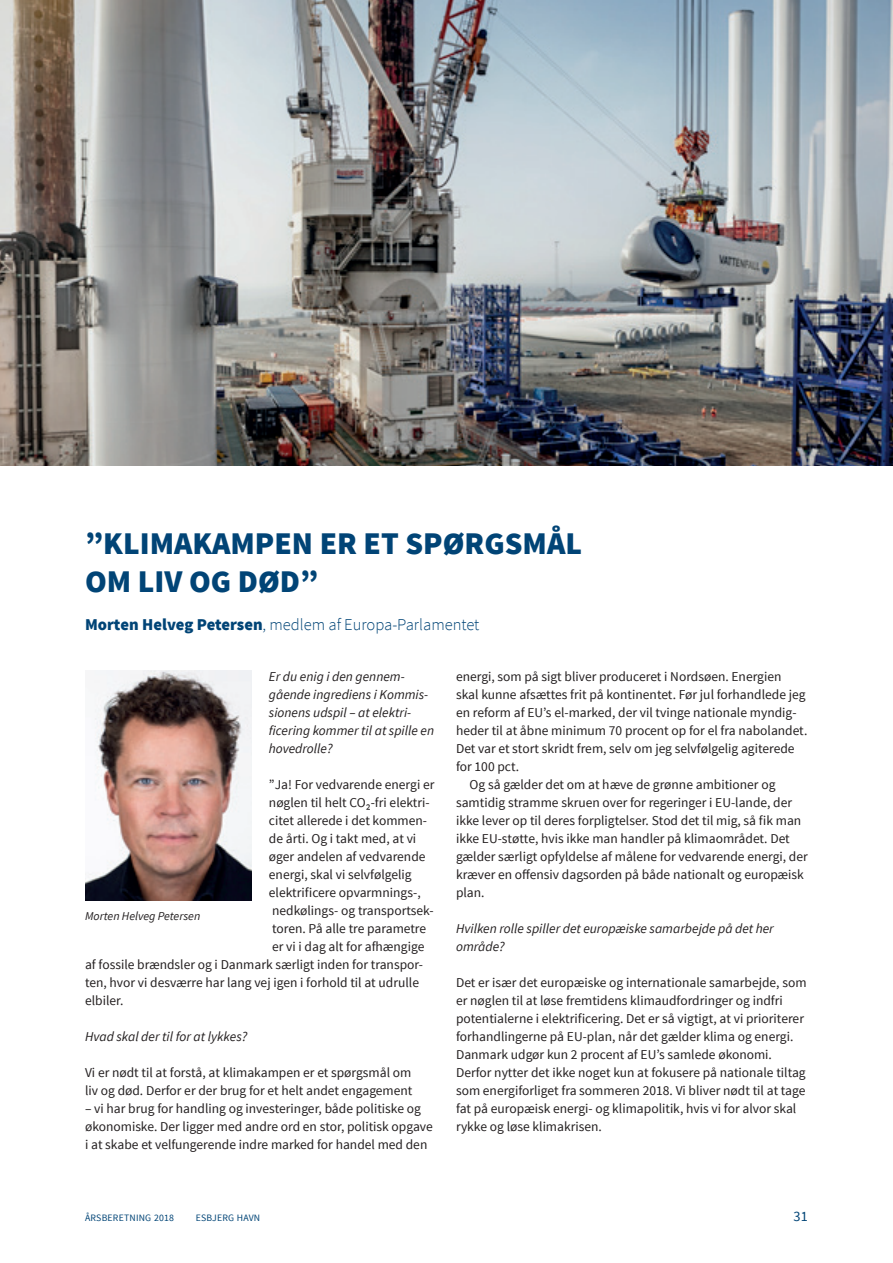
<style>
.page{position:relative;width:893px;height:1263px;background:#fff}
.page>*{position:absolute;margin:0;border:0;box-sizing:border-box;transform-origin:0 0}
.t1{font:900 31.5px/37.5px "Source Sans Pro";color:#014476}
.t2{font:300 16.5px "Source Sans Pro";color:#014476}
.t3{font:14.25px "Source Sans Pro";color:#014476}
.t4{font:13.5px/18px "Source Sans Pro";color:#231f20}
.t5{font:italic 13.5px/18px "Source Sans Pro";color:#231f20}
.t6{font:italic 12px "Source Sans Pro";color:#231f20}
.t7{font:9.75px "Source Sans Pro";letter-spacing:.02em;color:#014476}
.s1{font-weight:900}
</style>
<div class="page">
<img style="left:85px;top:671px;width:167px;height:229px">
<img style="left:0;top:0;width:893px;height:466px">
<h1 class="t1" style="left:85px;top:526px;width:499px">”KLIMAKAMPEN ER ET SPØRGSMÅL<br>OM LIV OG DØD”</h1>
<p class="t2" style="left:85px;top:614px;width:396px"><span class="s1">Morten Helveg Petersen</span>, medlem af Europa-Parlamentet</p>
<p class="t5" style="left:269px;top:667px;width:167px">Er du enig i den gennem&shy;gående ingrediens i Kommis&shy;sionens udspil – at elektri&shy;ficering kommer til at spille en hovedrolle?</p>
<p class="t4" style="left:269px;top:776px;width:167px">”Ja! For vedvarende energi er</p>
<p class="t4" style="left:269px;top:794px;width:162px">nøglen til helt CO₂-fri elektri-</p>
<p class="t4" style="left:269px;top:812px;width:160px">citet allerede i det kommen-</p>
<p class="t4" style="left:269px;top:830px;width:149px">de årti. Og i takt med, at vi</p>
<p class="t4" style="left:269px;top:848px;width:158px">øger andelen af vedvarende</p>
<p class="t4" style="left:269px;top:866px;width:144px">energi, skal vi selvfølgelig</p>
<p class="t4" style="left:269px;top:884px;width:153px">elektrificere opvarmnings-,</p>
<p class="t4" style="left:272px;top:902px;width:163px">nedkølings- og transportsek-</p>
<p class="t4" style="left:272px;top:920px;width:156px">toren. På alle tre parametre</p>
<p class="t4" style="left:272px;top:938px;width:154px">er vi i dag alt for afhængige</p>
<p class="t4" style="left:85px;top:956px;width:339px">af fossile brændsler og i Danmark særligt inden for transpor-</p>
<p class="t4" style="left:85px;top:974px;width:335px">ten, hvor vi desværre har lang vej igen i forhold til at udrulle</p>
<p class="t4" style="left:85px;top:992px;width:40px">elbiler.</p>
<p class="t5" style="left:85px;top:1027px;width:164px">Hvad skal der til for at lykkes?</p>
<p class="t4" style="left:85px;top:1064px;width:329px">Vi er nødt til at forstå, at klimakampen er et spørgsmål om liv og død. Derfor er der brug for et helt andet engagement</p>
<p class="t4" style="left:85px;top:1100px;width:349px">– vi har brug for handling og investeringer, både politiske og økonomiske. Der ligger med andre ord en stor, politisk opgave i at skabe et velfungerende indre marked for handel med den</p>
<p class="t4" style="left:456px;top:668px;width:327px">energi, som på sigt bliver produceret i Nordsøen. Energien</p>
<p class="t4" style="left:456px;top:686px;width:351px">skal kunne afsættes frit på kontinentet. Før jul forhandlede jeg</p>
<p class="t4" style="left:456px;top:704px;width:341px">en reform af EU’s el-marked, der vil tvinge nationale myndig-</p>
<p class="t4" style="left:456px;top:722px;width:353px">heder til at åbne minimum 70 procent op for el fra nabolandet.</p>
<p class="t4" style="left:456px;top:740px;width:340px">Det var et stort skridt frem, selv om jeg selvfølgelig agiterede</p>
<p class="t4" style="left:456px;top:758px;width:65px">for 100 pct.</p>
<p class="t4" style="left:470px;top:776px;width:307px">Og så gælder det om at hæve de grønne ambitioner og</p>
<p class="t4" style="left:456px;top:794px;width:338px">samtidig stramme skruen over for regeringer i EU-lande, der</p>
<p class="t4" style="left:456px;top:812px;width:347px">ikke lever op til deres forpligtelser. Stod det til mig, så fik man</p>
<p class="t4" style="left:456px;top:830px;width:335px">ikke EU-støtte, hvis ikke man handler på klimaområdet. Det</p>
<p class="t4" style="left:456px;top:848px;width:353px">gælder særligt opfyldelse af målene for vedvarende energi, der</p>
<p class="t4" style="left:456px;top:865px;width:349px">kræver en offensiv dagsorden på både nationalt og europæisk</p>
<p class="t4" style="left:456px;top:883px;width:30px">plan.</p>
<p class="t5" style="left:456px;top:919px;width:319px">Hvilken rolle spiller det europæiske samarbejde på det her område?</p>
<p class="t4" style="left:456px;top:973px;width:352px">Det er især det europæiske og internationale samarbejde, som er nøglen til at løse fremtidens klimaudfordringer og indfri potentialerne i elektrificering. Det er så vigtigt, at vi prioriterer forhandlingerne på EU-plan, når det gælder klima og energi.<br>Danmark udgør kun 2 procent af EU’s samlede økonomi.<br>Derfor nytter det ikke noget kun at fokusere på nationale tiltag som energiforliget fra sommeren 2018. Vi bliver nødt til at tage fat på europæisk energi- og klimapolitik, hvis vi for alvor skal rykke og løse klimakrisen.</p>
<p class="t6" style="left:85px;top:909px;width:117px">Morten Helveg Petersen</p>
<p class="t7" style="left:85px;top:1211px;width:90px">ÅRSBERETNING 2018</p>
<p class="t7" style="left:196px;top:1211px;width:66px">ESBJERG HAVN</p>
<p class="t3" style="left:793px;top:1207px;width:16px">31</p>
</div>
